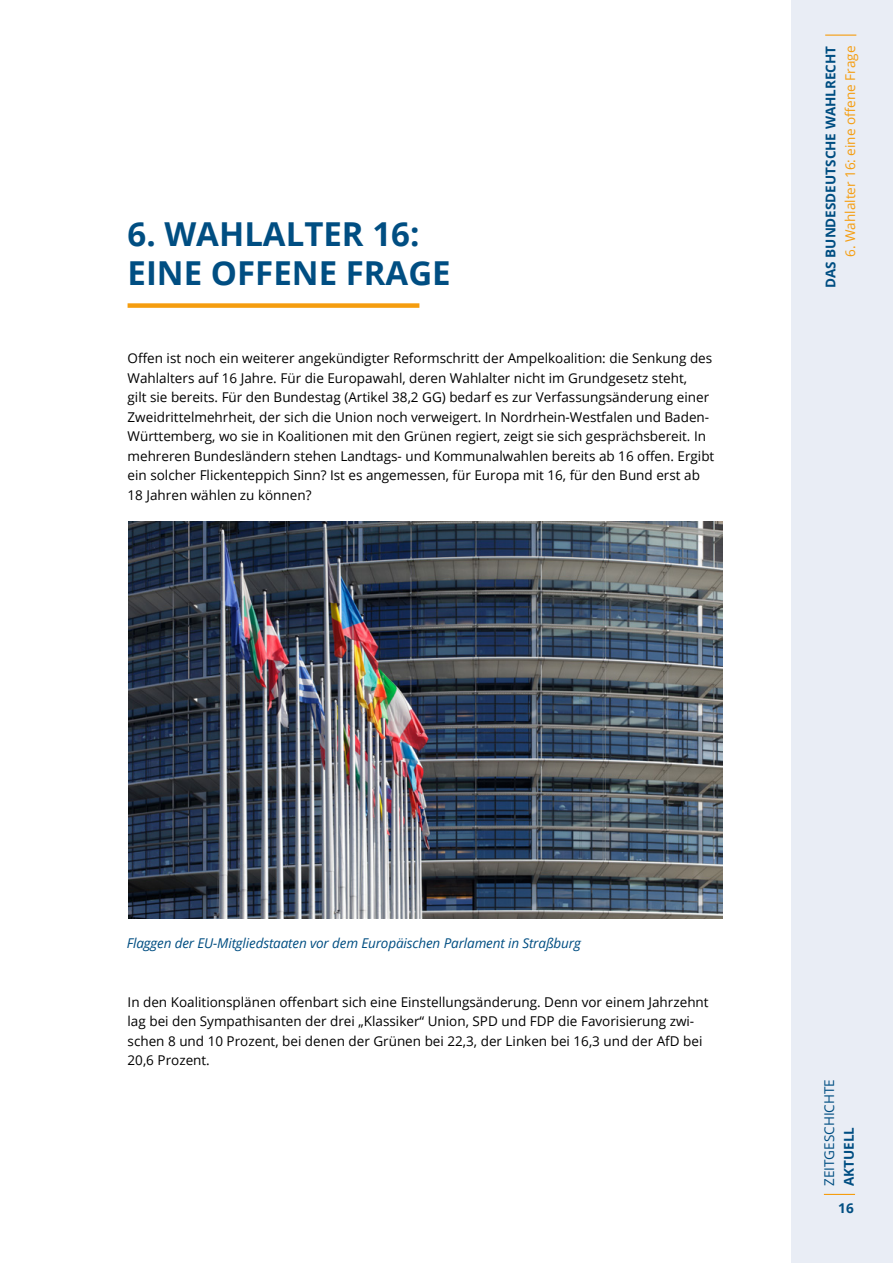
<style>
.page{position:relative;width:893px;height:1263px;background:#fff}
.page>*{position:absolute;margin:0;border:0;box-sizing:border-box;transform-origin:0 0}
.t1{font:700 33px/39px "Open Sans";color:#004e82}
.Fließtext{font:13.5px/19.5px "Open Sans";color:#000}
.Bildunterschrift{font:italic 13.5px "Open Sans";letter-spacing:-.01em;color:#004e82}
.t2{font:700 13.5px "Open Sans";color:#004e82}
.t3{font:13.5px "Open Sans";color:#f59d0f}
.t4{font:13.5px "Open Sans";color:#004e82}
</style>
<div class="page">
<div style="left:791px;top:0;width:102px;height:1263px;background:#e9edf5"></div>
<hr style="left:825px;top:35px;width:31px;height:1px;background:#f59d0f">
<hr style="left:824px;top:1194px;width:31px;height:1px;background:#f59d0f">
<div style="left:128px;top:303px;width:291px;height:5px;background:#f59d0f"></div>
<img style="left:128px;top:522px;width:595px;height:396px">
<h1 class="t1" style="left:128px;top:214px;width:325px">6. WAHLALTER 16:<br>EINE OFFENE FRAGE</h1>
<p class="Fließtext" style="left:128px;top:348px;width:588px">Offen ist noch ein weiterer angekündigter Reformschritt der Ampelkoalition: die Senkung des Wahlalters auf 16 Jahre. Für die Europawahl, deren Wahlalter nicht im Grundgesetz steht,<br>gilt sie bereits. Für den Bundestag (Artikel 38,2 GG) bedarf es zur Verfassungsänderung einer Zweidrittelmehrheit, der sich die Union noch verweigert. In Nordrhein-Westfalen und Baden-Württemberg, wo sie in Koalitionen mit den Grünen regiert, zeigt sie sich gesprächsbereit. In mehreren Bundesländern stehen Landtags- und Kommunalwahlen bereits ab 16 offen. Ergibt ein solcher Flickenteppich Sinn? Ist es angemessen, für Europa mit 16, für den Bund erst ab 18 Jahren wählen zu können?</p>
<p class="t2" style="left:821px;top:288px;width:244px;rotate:-90deg">DAS BUNDESDEUTSCHE WAHLRECHT</p>
<p class="t3" style="left:841px;top:257px;width:212px;rotate:-90deg">6. Wahlalter 16: eine offene Frage</p>
<p class="Bildunterschrift" style="left:127px;top:934px;width:456px">Flaggen der EU-Mitgliedstaaten vor dem Europäischen Parlament in Straßburg</p>
<p class="Fließtext" style="left:128px;top:992px;width:583px">In den Koalitionsplänen offenbart sich eine Einstellungsänderung. Denn vor einem Jahrzehnt lag bei den Sympathisanten der drei „Klassiker“ Union, SPD und FDP die Favorisierung zwi&shy;schen 8 und 10 Prozent, bei denen der Grünen bei 22,3, der Linken bei 16,3 und der AfD bei 20,6 Prozent.</p>
<p class="t4" style="left:820px;top:1186px;width:108px;rotate:-90deg">ZEITGESCHICHTE</p>
<p class="t2" style="left:839px;top:1186px;width:61px;rotate:-90deg">AKTUELL</p>
<p class="t2" style="left:838px;top:1198px;width:17px">16</p>
</div>
